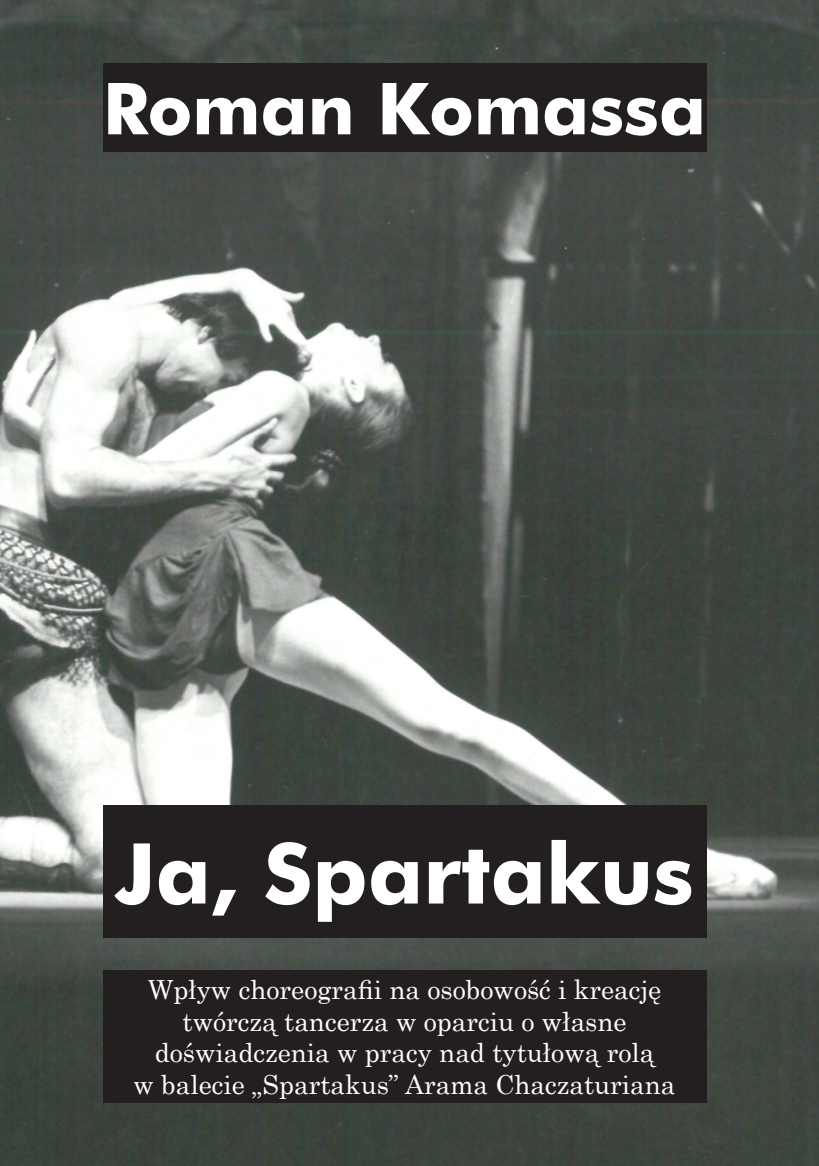
<style>
.page{position:relative;width:819px;height:1166px;background:#fff}
.page>*{position:absolute;margin:0;border:0;box-sizing:border-box;transform-origin:0 0}
.t1{font:700 84px "Futura BT";color:#fff}
.t2{font:700 71.75px "Futura BT";color:#fff}
.t3{font:26.25px/31.5px "Century";color:#fff;text-align:center}
</style>
<div class="page">
<img style="left:0;top:0;width:818px;height:1166px">
<div style="left:103px;top:805px;width:603px;height:133px;background:#231f20"></div>
<div style="left:103px;top:63px;width:603px;height:88px;background:#231f20"></div>
<div style="left:103px;top:970px;width:603px;height:133px;background:#231f20"></div>
<p class="t2" style="left:103px;top:65px;width:605px">Roman Komassa</p>
<p class="t1" style="left:115px;top:822px;width:580px">Ja, Spartakus</p>
<p class="t3" style="left:133px;top:972px;width:543px">Wpływ choreografii na osobowość i kreację twórczą tancerza w oparciu o własne doświadczenia w pracy nad tytułową rolą<br>w balecie „Spartakus” Arama Chaczaturiana</p>
</div>
